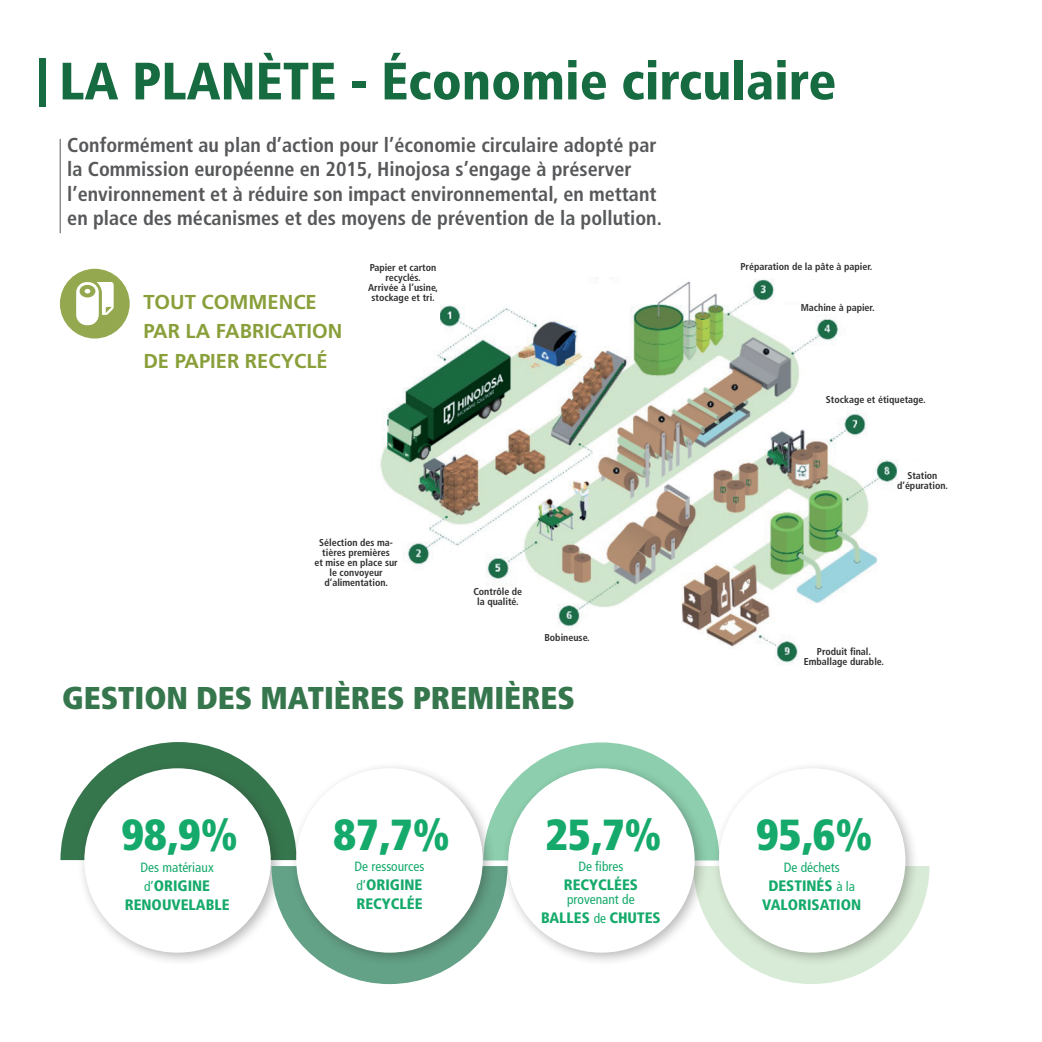
<style>
.page{position:relative;width:1042px;height:1042px;background:#fff}
.page>*{position:absolute;margin:0;border:0;box-sizing:border-box;transform-origin:0 0}
.t1{font:900 condensed 52.5px "Frutiger LT Std";color:#176b40}
.t2{font:900 condensed 43.57px "Frutiger LT Std";color:#15aa6b}
.t3{font:900 condensed 31.5px "Frutiger LT Std";color:#36764d}
.t4{font:700 condensed 20.12px/24.5px "Frutiger LT Std";color:#57585a}
.t5{font:700 20.12px/29.8px "Frutiger LT Std";color:#899f3a}
.t6{font:900 condensed 15.05px/18.9px "Frutiger LT Std";color:#15aa6b;text-align:center}
.t7{font:condensed 13.47px "Frutiger LT Std";color:#15aa6b}
.t8{font:700 condensed 9.97px/10px "Frutiger LT Std";color:#312f30;text-align:center}
.s1{font-weight:400;font-size:13.47px}
</style>
<div class="page">
<hr style="left:60px;top:139px;width:1px;height:94px;background:#57585a">
<div style="left:60px;top:269px;width:70px;height:69px;background:#94a84f;border-radius:50%"></div>
<svg style="left:76px;top:282px;width:37px;height:43px"></svg>
<svg style="left:60px;top:742px;width:229px;height:118px"></svg>
<div style="left:77px;top:761px;width:208px;height:206px;background:#231f20;opacity:.31"></div>
<div style="left:84px;top:768px;width:187px;height:184px;background:#fff;border-radius:50%"></div>
<svg style="left:496px;top:742px;width:216px;height:118px"></svg>
<svg style="left:271px;top:866px;width:230px;height:118px"></svg>
<div style="left:289px;top:761px;width:207px;height:206px;background:#231f20;opacity:.31"></div>
<div style="left:296px;top:768px;width:187px;height:184px;background:#fff;border-radius:50%"></div>
<svg style="left:708px;top:866px;width:221px;height:118px"></svg>
<div style="left:712px;top:761px;width:207px;height:206px;background:#231f20;opacity:.31"></div>
<div style="left:719px;top:768px;width:186px;height:184px;background:#fff;border-radius:50%"></div>
<div style="left:501px;top:761px;width:207px;height:206px;background:#231f20;opacity:.31"></div>
<div style="left:508px;top:768px;width:187px;height:184px;background:#fff;border-radius:50%"></div>
<div style="left:39px;top:58px;width:6px;height:49px;background:#176b40"></div>
<img style="left:380px;top:277px;width:518px;height:387px">
<div style="left:846px;top:305px;width:73px;height:70px;background:#fff"></div>
<div style="left:873px;top:411px;width:51px;height:27px;background:#fff"></div>
<div style="left:800px;top:627px;width:80px;height:38px;background:#fff"></div>
<div style="left:542px;top:631px;width:52px;height:18px;background:#fff"></div>
<div style="left:473px;top:587px;width:43px;height:19px;background:#fff"></div>
<div style="left:377px;top:571px;width:77px;height:38px;background:#fff"></div>
<div style="left:360px;top:294px;width:79px;height:37px;background:#fff"></div>
<div style="left:783px;top:282px;width:63px;height:19px;background:#fff"></div>
<h1 class="t1" style="left:59px;top:50px;width:779px">LA PLANÈTE - Économie circulaire</h1>
<p class="t4" style="left:67px;top:132px;width:596px">Conformément au plan d’action pour l’économie circulaire adopté par la Commission européenne en 2015, Hinojosa s’engage à préserver l’environnement et à réduire son impact environnemental, en mettant en place des mécanismes et des moyens de prévention de la pollution.</p>
<h3 class="t5" style="left:143px;top:287px;width:200px">TOUT COMMENCE<br>PAR LA FABRICATION<br>DE PAPIER RECYCLÉ</h3>
<p class="t8" style="left:368px;top:263px;width:72px">Papier et carton recyclés.<br>Arrivée à l’usine, stockage et tri.</p>
<p class="t8" style="left:314px;top:537px;width:85px">Sélection des ma&shy;tières premières<br>et mise en place sur le convoyeur d’alimentation.</p>
<p class="t8" style="left:473px;top:586px;width:50px">Contrôle de la qualité.</p>
<p class="t8" style="left:544px;top:633px;width:47px">Bobineuse.</p>
<h3 class="t3" style="left:62px;top:679px;width:514px">GESTION DES MATIÈRES PREMIÈRES</h3>
<p class="t8" style="left:740px;top:261px;width:134px">Préparation de la pâte à papier.</p>
<p class="t8" style="left:801px;top:303px;width:75px">Machine à papier.</p>
<p class="t8" style="left:826px;top:395px;width:101px">Stockage et étiquetage.</p>
<p class="t8" style="left:897px;top:470px;width:53px">Station d’épuration.</p>
<p class="t8" style="left:804px;top:647px;width:82px">Produit final.<br>Emballage durable.</p>
<h2 class="t2" style="left:122px;top:808px;width:118px">98,9%</h2>
<h2 class="t2" style="left:333px;top:808px;width:118px">87,7%</h2>
<h3 class="t7" style="left:140px;top:860px;width:75px">Des matériaux</h3>
<h3 class="t6" style="left:125px;top:876px;width:106px"><span class="s1">d’</span>ORIGINE<br>RENOUVELABLE</h3>
<h3 class="t7" style="left:354px;top:859px;width:71px">De ressources</h3>
<h3 class="t6" style="left:356px;top:875px;width:68px;text-align:left"><span class="s1">d’</span>ORIGINE<br>RECYCLÉE</h3>
<h2 class="t2" style="left:545px;top:808px;width:118px">25,7%</h2>
<h2 class="t2" style="left:756px;top:808px;width:118px">95,6%</h2>
<h3 class="t7" style="left:578px;top:858px;width:47px">De fibres</h3>
<h3 class="t6" style="left:564px;top:875px;width:76px">RECYCLÉES</h3>
<h3 class="t7" style="left:567px;top:892px;width:69px">provenant de</h3>
<h3 class="t6" style="left:541px;top:908px;width:121px">BALLES <span class="s1">de</span> CHUTES</h3>
<h3 class="t7" style="left:784px;top:860px;width:58px">De déchets</h3>
<h3 class="t6" style="left:762px;top:876px;width:100px">DESTINÉS <span class="s1">à la<br></span>VALORISATION</h3>
</div>
